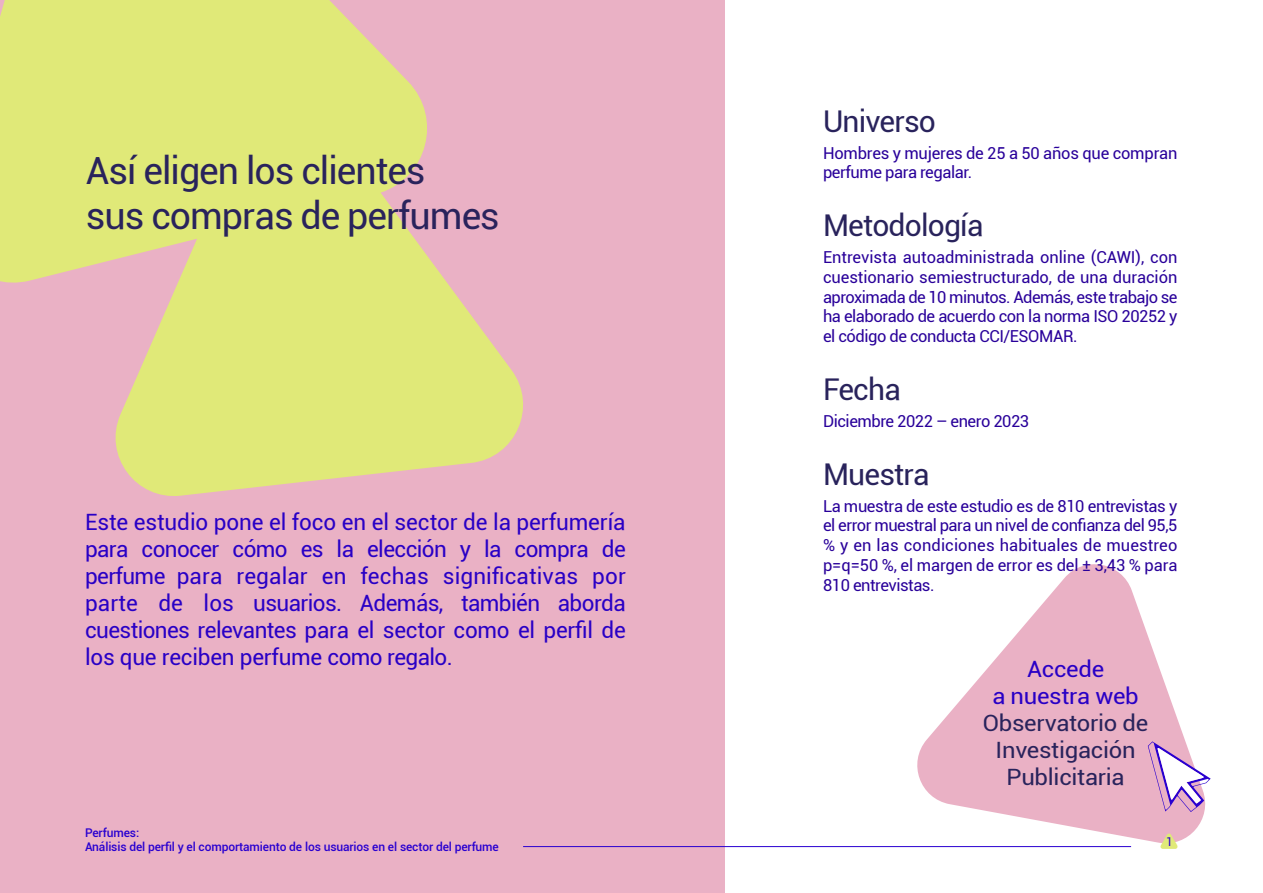
<style>
.page{position:relative;width:1263px;height:893px;background:#fff}
.page>*{position:absolute;margin:0;border:0;box-sizing:border-box;transform-origin:0 0}
.t1{font:37.5px/45px "Roboto";letter-spacing:-.025em;color:#29235c}
.t2{font:30px "Roboto";letter-spacing:-.025em;color:#29235c}
.t3{font:22.5px/27px "Roboto";letter-spacing:-.01em;color:#2900c6;text-align:justify}
.t4{font:22.5px/27px "Roboto";letter-spacing:-.01em;color:#29235c;text-align:center;scale:1.06 1}
.t5{font:22.5px/27px "Roboto";letter-spacing:-.01em;color:#2900c6;text-align:center;scale:1.06 1}
.t6{font:16.5px/19.8px "Roboto";letter-spacing:-.025em;color:#29009a;text-align:justify}
.t7{font:500 12px/14.4px "Roboto";letter-spacing:-.01em;color:#2900d0}
.t8{font:12px "Roboto";color:#2900d0}
</style>
<div class="page">
<div style="left:0;top:0;width:724px;height:893px;background:#eab1c5"></div>
<svg style="left:0;top:0;width:523px;height:496px;fill:#e0e978"></svg>
<svg style="left:907px;top:564px;width:298px;height:284px;fill:#eab1c5"></svg>
<svg style="left:1148px;top:741px;width:63px;height:71px"></svg>
<hr style="left:523px;top:846px;width:608px;height:1px;background:#2900d0">
<svg style="left:1160px;top:833px;width:18px;height:16px"></svg>
<h1 class="t1" style="left:86px;top:147px;width:415px">Así eligen los clientes<br>sus compras de perfumes</h1>
<p class="t3" style="left:85px;top:508px;width:542px">Este estudio pone el foco en el sector de la perfumería para conocer cómo es la elección y la compra de perfume para regalar en fechas significativas por parte de los usuarios. Además, también aborda cuestiones relevantes para el sector como el perfil de los que reciben perfume como regalo.</p>
<p class="t7" style="left:85px;top:825px;width:415px">Perfumes:<br>Análisis del perfil y el comportamiento de los usuarios en el sector del perfume</p>
<h2 class="t2" style="left:823px;top:100px;width:114px">Universo</h2>
<p class="t6" style="left:823px;top:142px;width:356px">Hombres y mujeres de 25 a 50 años que compran perfume para regalar.</p>
<h2 class="t2" style="left:823px;top:204px;width:162px">Metodología</h2>
<p class="t6" style="left:823px;top:247px;width:356px">Entrevista autoadministrada online (CAWI), con cuestionario semiestructurado, de una duración aproximada de 10 minutos. Además, este trabajo se ha elaborado de acuerdo con la norma ISO 20252 y el código de conducta CCI/ESOMAR.</p>
<h2 class="t2" style="left:823px;top:368px;width:79px">Fecha</h2>
<p class="t6" style="left:823px;top:410px;width:208px">Diciembre 2022 – enero 2023</p>
<h2 class="t2" style="left:823px;top:453px;width:108px">Muestra</h2>
<p class="t6" style="left:823px;top:495px;width:356px">La muestra de este estudio es de 810 entrevistas y el error muestral para un nivel de confianza del 95,5 % y en las condiciones habituales de muestreo p=q=50 %, el margen de error es del ± 3,43 % para 810 entrevistas.</p>
<h3 class="t5" style="left:992px;top:655px;width:140px">Accede<br>a nuestra web</h3>
<h3 class="t4" style="left:983px;top:709px;width:157px">Observatorio de<br>Investigación<br>Publicitaria</h3>
<p class="t8" style="left:1166px;top:834px;width:8px">1</p>
</div>
